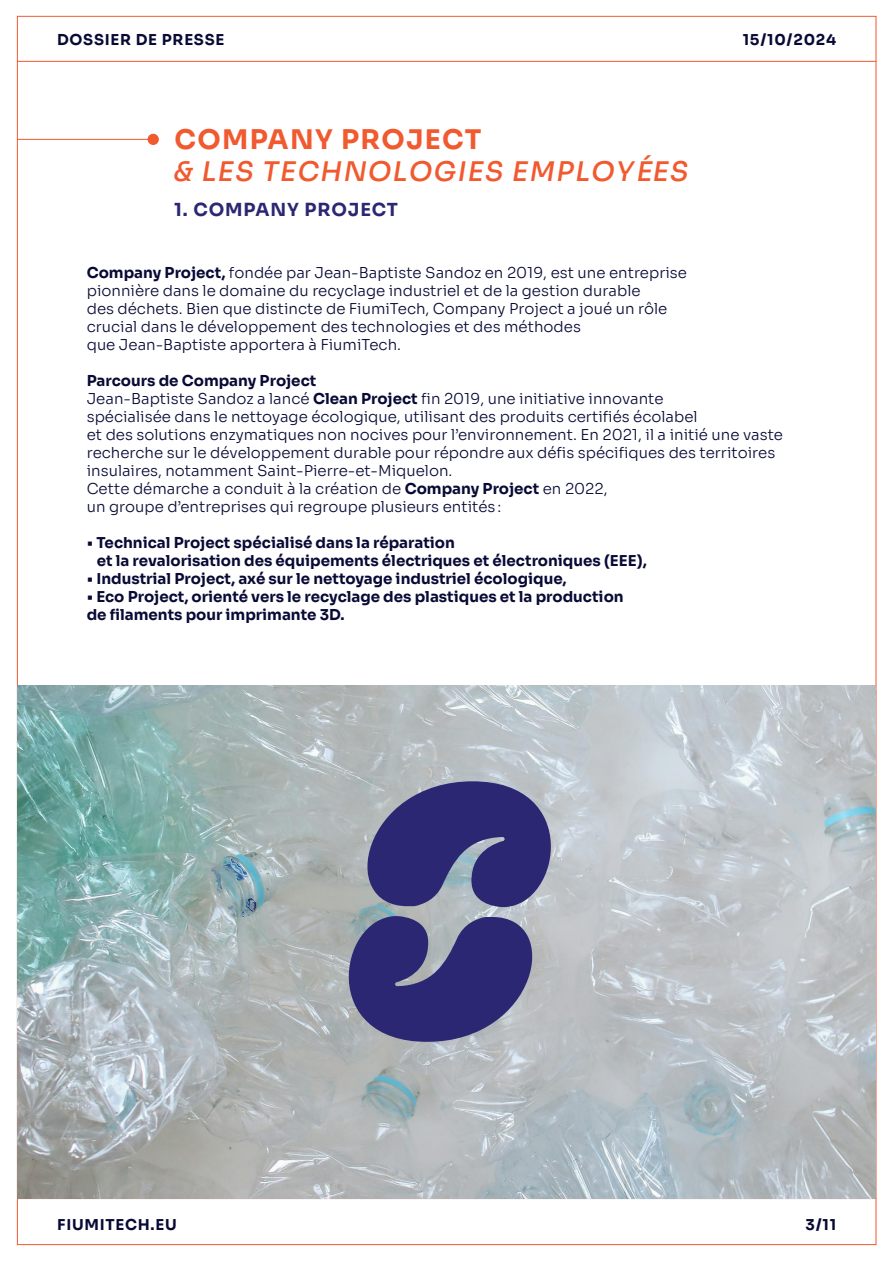
<style>
.page{position:relative;width:893px;height:1262px;background:#fff}
.page>*{position:absolute;margin:0;border:0;box-sizing:border-box;transform-origin:0 0}
.t1{font:italic 500 27px/31.5px "Sora";letter-spacing:.05em;color:#f1592f}
.t2{font:700 18px "Sora";letter-spacing:.05em;color:#2b2773}
.t3{font:300 15px/18px "Sora";color:#080a35}
.t4{font:700 15px/18px "Sora";color:#080a35}
.t5{font:700 15px "Sora";letter-spacing:.05em;color:#080a35}
.s1{font-weight:700;font-style:normal}
.s2{font-weight:700}
</style>
<div class="page">
<hr style="left:17px;top:61px;width:859px;height:1px;background:#f1592f">
<hr style="left:17px;top:1198px;width:859px;height:1px;background:#f1592f">
<img style="left:18px;top:685px;width:857px;height:513px">
<hr style="left:17px;top:139px;width:136px;height:1px;background:#f1592f">
<div style="left:148px;top:134px;width:11px;height:11px;background:#f1592f;border-radius:50%"></div>
<svg style="left:335px;top:781px;width:246px;height:126px;background:#696a96"></svg>
<svg style="left:318px;top:916px;width:246px;height:125px;background:#676792"></svg>
<p class="t5" style="left:57px;top:27px;width:169px">DOSSIER DE PRESSE</p>
<p class="t4" style="left:742px;top:29px;width:95px">15/10/2024</p>
<p class="t1" style="left:174px;top:121px;width:516px"><span class="s1">COMPANY PROJECT<br></span>&amp; LES TECHNOLOGIES EMPLOYÉES</p>
<p class="t2" style="left:174px;top:194px;width:225px">1. COMPANY PROJECT</p>
<p class="t3" style="left:87px;top:262px;width:601px"><span class="s2">Company Project,</span> fondée par Jean-Baptiste Sandoz en 2019, est une entreprise pionnière dans le domaine du recyclage industriel et de la gestion durable<br>des déchets. Bien que distincte de FiumiTech, Company Project a joué un rôle crucial dans le développement des technologies et des méthodes<br>que Jean-Baptiste apportera à FiumiTech.</p>
<p class="t4" style="left:87px;top:370px;width:231px">Parcours de Company Project</p>
<p class="t3" style="left:87px;top:388px;width:697px">Jean-Baptiste Sandoz a lancé <span class="s2">Clean Project</span> fin 2019, une initiative innovante<br>spécialisée dans le nettoyage écologique, utilisant des produits certifiés écolabel<br>et des solutions enzymatiques non nocives pour l’environnement. En 2021, il a initié une vaste recherche sur le développement durable pour répondre aux défis spécifiques des territoires insulaires, notamment Saint-Pierre-et-Miquelon.<br>Cette démarche a conduit à la création de <span class="s2">Company Project</span> en 2022,<br>un groupe d’entreprises qui regroupe plusieurs entités:</p>
<p class="t4" style="left:97px;top:532px;width:551px;text-indent:-10px">• Technical Project spécialisé dans la réparation<br>et la revalorisation des équipements électriques et électroniques (EEE),</p>
<p class="t4" style="left:87px;top:568px;width:481px">• Industrial Project, axé sur le nettoyage industriel écologique,</p>
<p class="t4" style="left:87px;top:586px;width:538px">• Eco Project, orienté vers le recyclage des plastiques et la production de filaments pour imprimante 3D.</p>
<p class="t5" style="left:57px;top:1211px;width:121px">FIUMITECH.EU</p>
<p class="t4" style="left:805px;top:1214px;width:32px">3/11</p>
</div>
